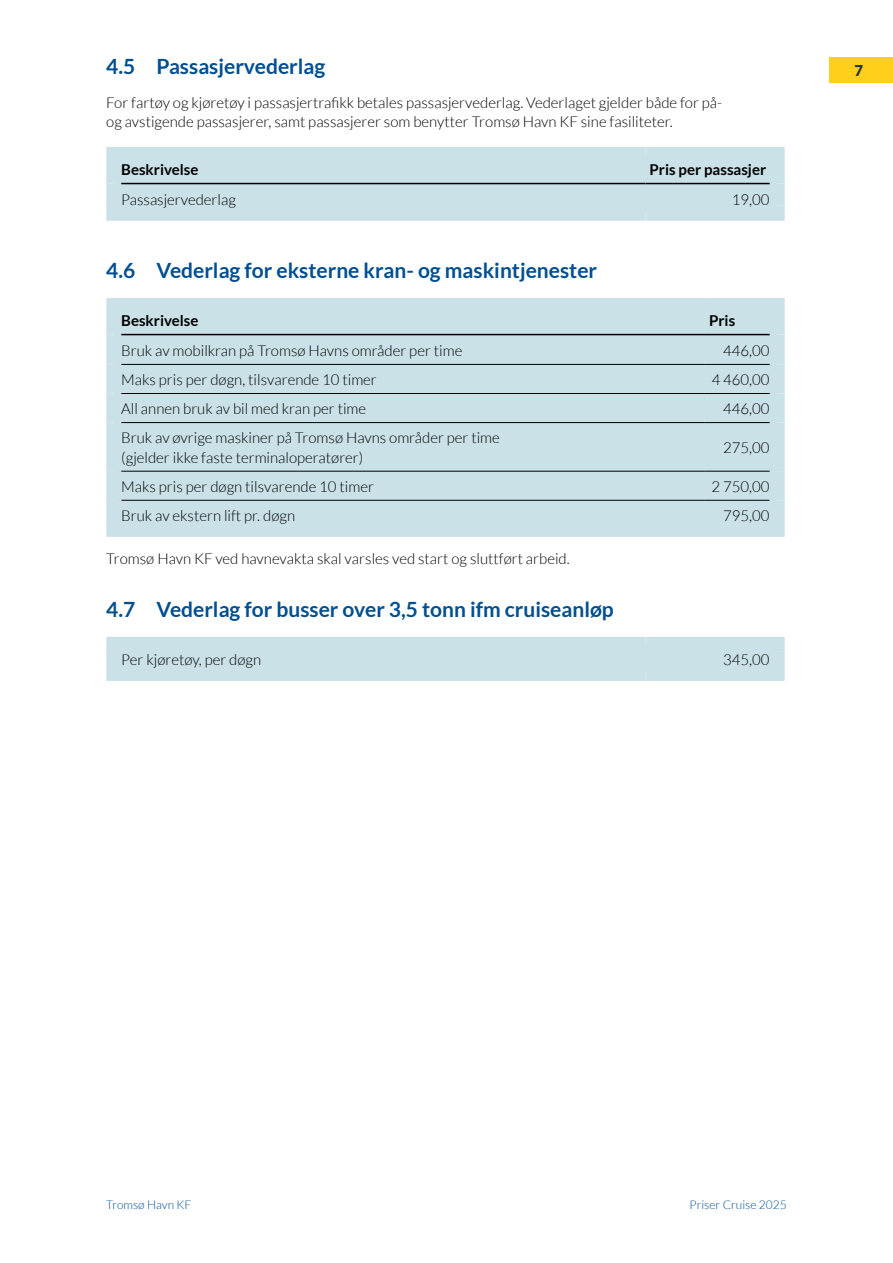
<style>
.page{position:relative;width:893px;height:1263px;background:#fff}
.page>*{position:absolute;margin:0;border:0;box-sizing:border-box;transform-origin:0 0}
.t1{font:700 21px "Lato";color:#004f91}
.t2{font:300 15px/19.5px "Lato";color:#000}
.t3{font:700 15px "Lato";color:#000}
.t4{font:900 15px "Lato";color:#283542}
.t5{font:300 12px "Lato";color:#004f91}
</style>
<div class="page">
<div style="left:829px;top:57px;width:64px;height:26px;background:#fecf1b"></div>
<div style="left:121px;top:162px;width:649px;height:44px;background:#cae1e8"></div>
<div style="left:106px;top:147px;width:539px;height:15px;background:#cae1e8"></div>
<div style="left:106px;top:162px;width:15px;height:22px;background:#cae1e8"></div>
<div style="left:645px;top:147px;width:140px;height:15px;background:#cae1e8"></div>
<div style="left:106px;top:184px;width:15px;height:22px;background:#cae1e8"></div>
<div style="left:770px;top:162px;width:15px;height:22px;background:#cae1e8"></div>
<div style="left:770px;top:184px;width:15px;height:22px;background:#cae1e8"></div>
<hr style="left:121px;top:183px;width:524px;height:1px;background:#000">
<hr style="left:645px;top:183px;width:125px;height:1px;background:#000">
<div style="left:106px;top:206px;width:539px;height:15px;background:#cae1e8"></div>
<div style="left:645px;top:206px;width:140px;height:15px;background:#cae1e8"></div>
<div style="left:121px;top:313px;width:649px;height:209px;background:#cae1e8"></div>
<hr style="left:121px;top:500px;width:584px;height:1px;background:#000">
<hr style="left:705px;top:500px;width:65px;height:1px;background:#000">
<div style="left:106px;top:298px;width:599px;height:15px;background:#cae1e8"></div>
<div style="left:106px;top:313px;width:15px;height:22px;background:#cae1e8"></div>
<div style="left:705px;top:298px;width:80px;height:15px;background:#cae1e8"></div>
<div style="left:106px;top:335px;width:15px;height:29px;background:#cae1e8"></div>
<div style="left:106px;top:364px;width:15px;height:29px;background:#cae1e8"></div>
<div style="left:106px;top:393px;width:15px;height:30px;background:#cae1e8"></div>
<div style="left:106px;top:423px;width:15px;height:48px;background:#cae1e8"></div>
<div style="left:106px;top:471px;width:15px;height:29px;background:#cae1e8"></div>
<div style="left:106px;top:500px;width:15px;height:22px;background:#cae1e8"></div>
<div style="left:770px;top:313px;width:15px;height:22px;background:#cae1e8"></div>
<div style="left:770px;top:335px;width:15px;height:29px;background:#cae1e8"></div>
<div style="left:770px;top:364px;width:15px;height:29px;background:#cae1e8"></div>
<div style="left:770px;top:393px;width:15px;height:30px;background:#cae1e8"></div>
<div style="left:770px;top:423px;width:15px;height:48px;background:#cae1e8"></div>
<div style="left:770px;top:471px;width:15px;height:29px;background:#cae1e8"></div>
<div style="left:770px;top:500px;width:15px;height:22px;background:#cae1e8"></div>
<hr style="left:121px;top:334px;width:584px;height:1px;background:#000">
<hr style="left:705px;top:334px;width:65px;height:1px;background:#000">
<hr style="left:121px;top:364px;width:584px;height:1px;background:#000">
<hr style="left:705px;top:364px;width:65px;height:1px;background:#000">
<hr style="left:121px;top:393px;width:584px;height:1px;background:#000">
<hr style="left:705px;top:393px;width:65px;height:1px;background:#000">
<hr style="left:121px;top:422px;width:584px;height:1px;background:#000">
<hr style="left:705px;top:422px;width:65px;height:1px;background:#000">
<hr style="left:121px;top:471px;width:584px;height:1px;background:#000">
<hr style="left:705px;top:471px;width:65px;height:1px;background:#000">
<div style="left:106px;top:522px;width:599px;height:15px;background:#cae1e8"></div>
<div style="left:705px;top:522px;width:80px;height:15px;background:#cae1e8"></div>
<div style="left:121px;top:652px;width:649px;height:14px;background:#cae1e8"></div>
<div style="left:106px;top:652px;width:15px;height:14px;background:#cae1e8"></div>
<div style="left:770px;top:652px;width:15px;height:14px;background:#cae1e8"></div>
<div style="left:106px;top:637px;width:539px;height:15px;background:#cae1e8"></div>
<div style="left:645px;top:637px;width:140px;height:15px;background:#cae1e8"></div>
<div style="left:106px;top:666px;width:539px;height:15px;background:#cae1e8"></div>
<div style="left:645px;top:666px;width:140px;height:15px;background:#cae1e8"></div>
<h1 class="t1" style="left:106px;top:55px;width:221px">4.5 Passasjervederlag</h1>
<p class="t2" style="left:106px;top:93px;width:617px">For fartøy og kjøretøy i passasjertrafikk betales passasjervederlag. Vederlaget gjelder både for på&shy;og avstigende passasjerer, samt passasjerer som benytter Tromsø Havn KF sine fasiliteter.</p>
<p class="t3" style="left:121px;top:161px;width:79px">Beskrivelse</p>
<p class="t3" style="left:650px;top:161px;width:118px">Pris per passasjer</p>
<p class="t2" style="left:121px;top:190px;width:116px">Passasjervederlag</p>
<p class="t2" style="left:732px;top:190px;width:39px">19,00</p>
<h1 class="t1" style="left:106px;top:258px;width:492px">4.6 Vederlag for eksterne kran- og maskintjenester</h1>
<p class="t3" style="left:121px;top:312px;width:79px">Beskrivelse</p>
<p class="t3" style="left:709px;top:312px;width:28px">Pris</p>
<p class="t2" style="left:121px;top:341px;width:343px">Bruk av mobilkran på Tromsø Havns områder per time</p>
<p class="t2" style="left:723px;top:341px;width:48px">446,00</p>
<p class="t2" style="left:121px;top:370px;width:257px">Maks pris per døgn, tilsvarende 10 timer</p>
<p class="t2" style="left:712px;top:370px;width:59px">4 460,00</p>
<p class="t2" style="left:121px;top:399px;width:246px">All annen bruk av bil med kran per time</p>
<p class="t2" style="left:723px;top:399px;width:48px">446,00</p>
<p class="t2" style="left:121px;top:428px;width:380px">Bruk av øvrige maskiner på Tromsø Havns områder per time (gjelder ikke faste terminaloperatører)</p>
<p class="t2" style="left:723px;top:438px;width:48px">275,00</p>
<p class="t2" style="left:121px;top:477px;width:254px">Maks pris per døgn tilsvarende 10 timer</p>
<p class="t2" style="left:712px;top:477px;width:60px">2 750,00</p>
<p class="t2" style="left:121px;top:506px;width:175px">Bruk av ekstern lift pr. døgn</p>
<p class="t2" style="left:723px;top:506px;width:48px">795,00</p>
<p class="t2" style="left:106px;top:549px;width:465px">Tromsø Havn KF ved havnevakta skal varsles ved start og sluttført arbeid.</p>
<h1 class="t1" style="left:106px;top:597px;width:509px">4.7 Vederlag for busser over 3,5 tonn ifm cruiseanløp</h1>
<p class="t2" style="left:121px;top:650px;width:141px">Per kjøretøy, per døgn</p>
<p class="t2" style="left:723px;top:650px;width:48px">345,00</p>
<p class="t4" style="left:854px;top:62px;width:10px">7</p>
<p class="t5" style="left:106px;top:1198px;width:87px">Tromsø Havn KF</p>
<p class="t5" style="left:690px;top:1198px;width:99px">Priser Cruise 2025</p>
</div>
